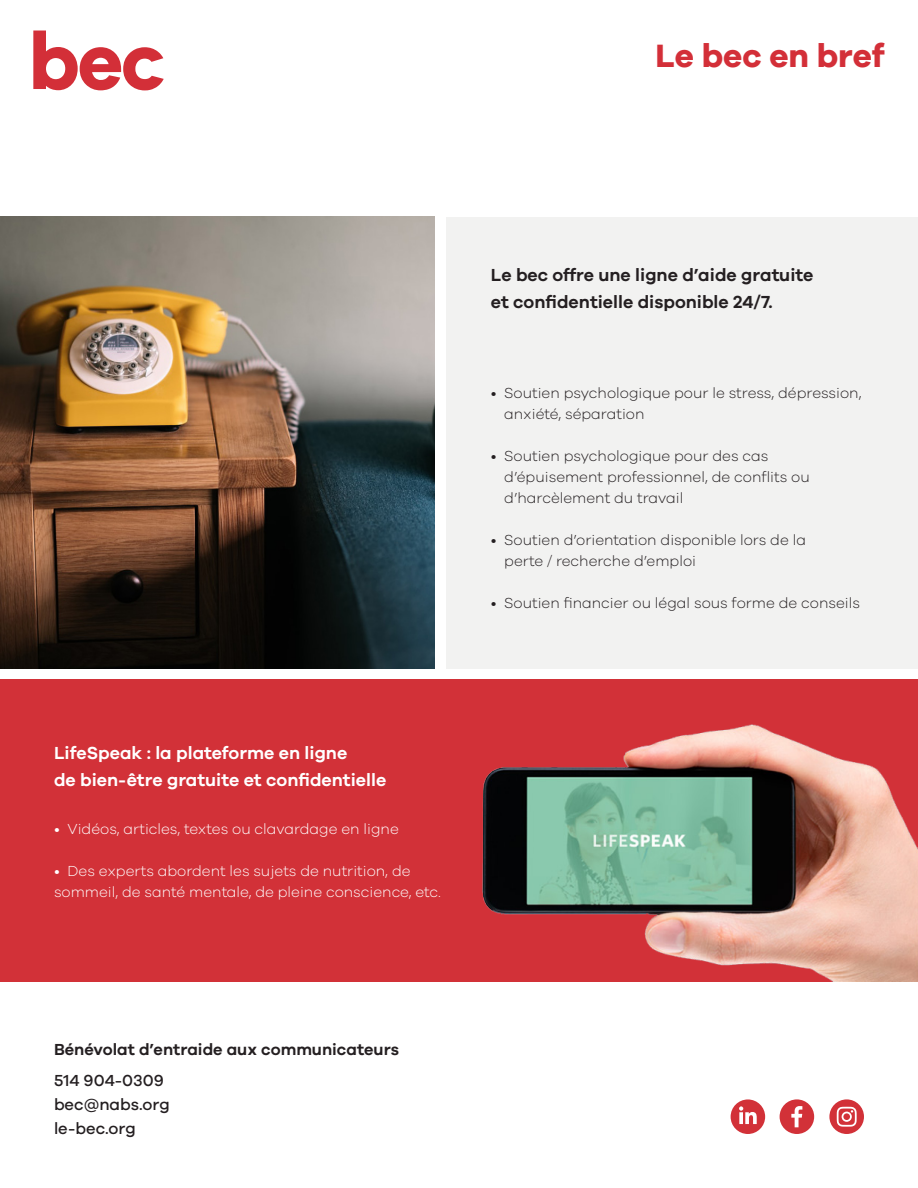
<style>
.page{position:relative;width:918px;height:1188px;background:#fff}
.page>*{position:absolute;margin:0;border:0;box-sizing:border-box;transform-origin:0 0}
.t1{font:700 33.3px "Galano Grotesque";color:#d32f38}
.t2{font:600 18px/27px "Galano Grotesque";color:#fff}
.t3{font:600 18px/27px "Galano Grotesque";color:#241f21}
.t4{font:600 16.5px "Galano Grotesque";color:#241f21}
.t5{font:500 16.5px "Galano Grotesque";color:#241f21}
.t6{font:300 15px/21px "Galano Grotesque";color:#241f21}
.t7{font:300 15px/21px "Galano Grotesque";color:#fff}
</style>
<div class="page">
<div style="left:446px;top:217px;width:472px;height:452px;background:#f2f2f1"></div>
<div style="left:0;top:679px;width:918px;height:303px;background:#d23138"></div>
<img style="left:0;top:217px;width:435px;height:451px">
<img style="left:482px;top:724px;width:436px;height:258px">
<svg style="left:780px;top:1099px;width:34px;height:35px"></svg>
<svg style="left:829px;top:1099px;width:35px;height:35px"></svg>
<div style="left:731px;top:1099px;width:34px;height:35px;background:#d23138;border-radius:50%"></div>
<svg style="left:739px;top:1106px;width:18px;height:18px"></svg>
<svg style="left:33px;top:31px;width:131px;height:59px"></svg>
<p class="t1" style="left:655px;top:35px;width:230px">Le bec en bref</p>
<p class="t3" style="left:491px;top:261px;width:324px">Le bec offre une ligne d’aide gratuite et confidentielle disponible 24/7.</p>
<p class="t6" style="left:504px;top:382px;width:359px;text-indent:-14px">• Soutien psychologique pour le stress, dépression, anxiété, séparation</p>
<p class="t6" style="left:504px;top:445px;width:307px;text-indent:-14px">• Soutien psychologique pour des cas d’épuisement professionnel, de conflits ou d’harcèlement du travail</p>
<p class="t6" style="left:504px;top:529px;width:303px;text-indent:-14px">• Soutien d’orientation disponible lors de la perte / recherche d’emploi</p>
<p class="t6" style="left:491px;top:592px;width:371px">• Soutien financier ou légal sous forme de conseils</p>
<p class="t2" style="left:54px;top:739px;width:334px">LifeSpeak : la plateforme en ligne<br>de bien-être gratuite et confidentielle</p>
<p class="t7" style="left:54px;top:818px;width:346px">• Vidéos, articles, textes ou clavardage en ligne</p>
<p class="t7" style="left:54px;top:860px;width:389px">• Des experts abordent les sujets de nutrition, de sommeil, de santé mentale, de pleine conscience, etc.</p>
<p class="t4" style="left:54px;top:1040px;width:346px">Bénévolat d’entraide aux communicateurs</p>
<p class="t5" style="left:54px;top:1071px;width:111px">514 904-0309</p>
<p class="t5" style="left:54px;top:1095px;width:117px">bec@nabs.org</p>
<p class="t5" style="left:54px;top:1119px;width:83px">le-bec.org</p>
</div>
